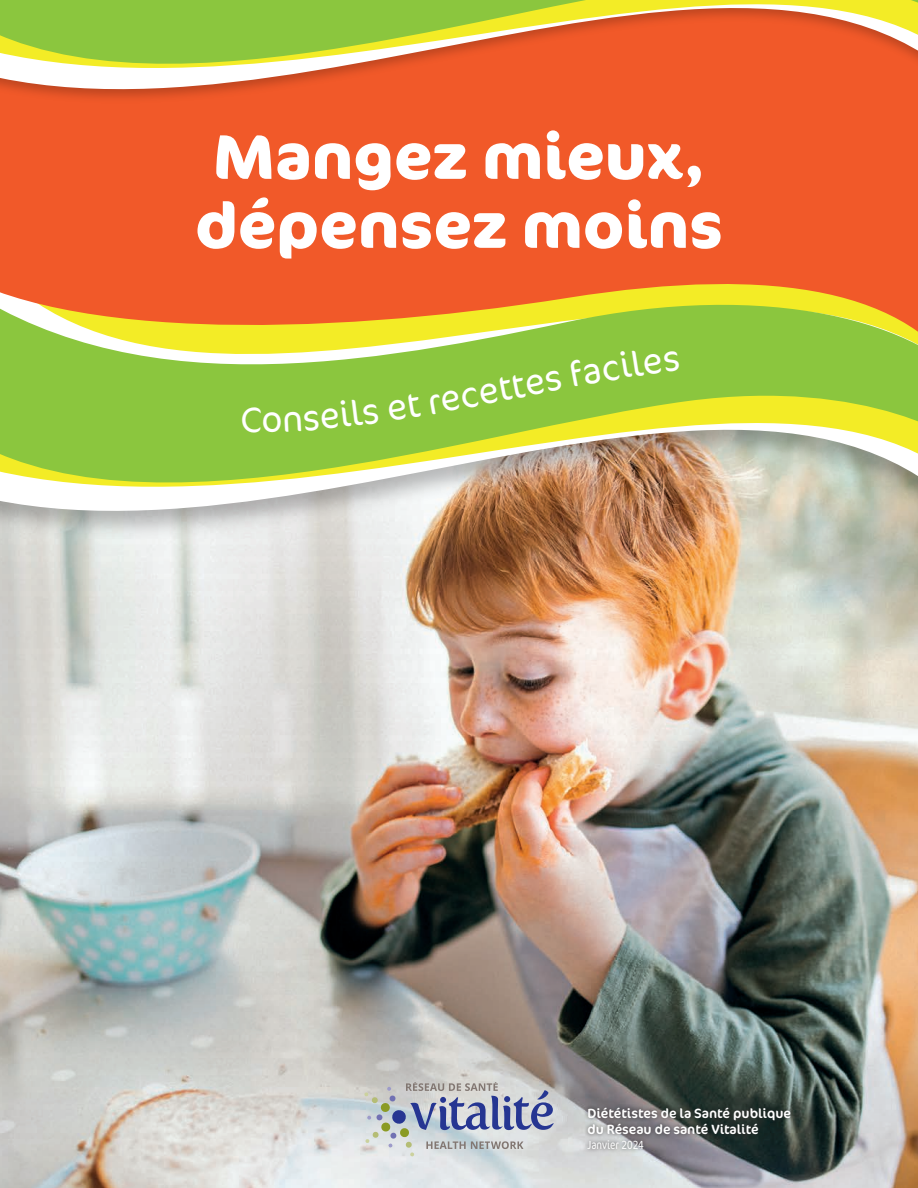
<style>
.page{position:relative;width:918px;height:1188px;background:#fff}
.page>*{position:absolute;margin:0;border:0;box-sizing:border-box;transform-origin:0 0}
.Nom_recette{font:700 63px "Cocon Pro";color:#fff}
.t1{font:300 36px "Cocon Pro";color:#fff}
.adapté_de{font:13.5px/16.2px "Cocon Pro";color:#fff}
.adapté_de-2{font:300 condensed 12px "Cocon Pro";color:#fff}
</style>
<div class="page">
<img style="left:0;top:654px;width:918px;height:534px">
<svg style="left:0;top:633px;width:918px;height:21px;background:#ded0c4"></svg>
<img style="left:0;top:559px;width:918px;height:74px">
<div style="left:0;top:242px;width:918px;height:23px;background:#f15929"></div>
<svg style="left:0;top:265px;width:918px;height:294px;background:#c2b863"></svg>
<div style="left:0;top:214px;width:918px;height:28px;background:#f15929"></div>
<div style="left:0;top:140px;width:918px;height:74px;background:#f15929"></div>
<svg style="left:0;top:0;width:918px;height:140px;background:#db843d"></svg>
<svg style="left:364px;top:1083px;width:190px;height:73px;background:#b5bac6"></svg>
<div style="left:583px;top:1103px;width:212px;height:50px;background:#231f20;opacity:.75"></div>
<div style="left:242px;top:399px;width:137px;height:34px;background:#8bc63e"></div>
<svg style="left:388px;top:393px;width:33px;height:28px"></svg>
<svg style="left:429px;top:390px;width:32px;height:24px"></svg>
<div style="left:583px;top:349px;width:97px;height:36px;background:#8bc63e"></div>
<p class="Nom_recette" style="left:213px;top:113px;width:494px">Mangez mieux,</p>
<p class="Nom_recette" style="left:195px;top:182px;width:530px">dépensez moins</p>
<p class="t1" style="left:456px;top:374px;width:126px;rotate:-11deg">cettes f</p>
<p class="adapté_de" style="left:588px;top:1105px;width:205px">Diététistes de la Santé publique du Réseau de santé Vitalité</p>
<p class="adapté_de-2" style="left:588px;top:1137px;width:58px">Janvier 2024</p>
</div>
